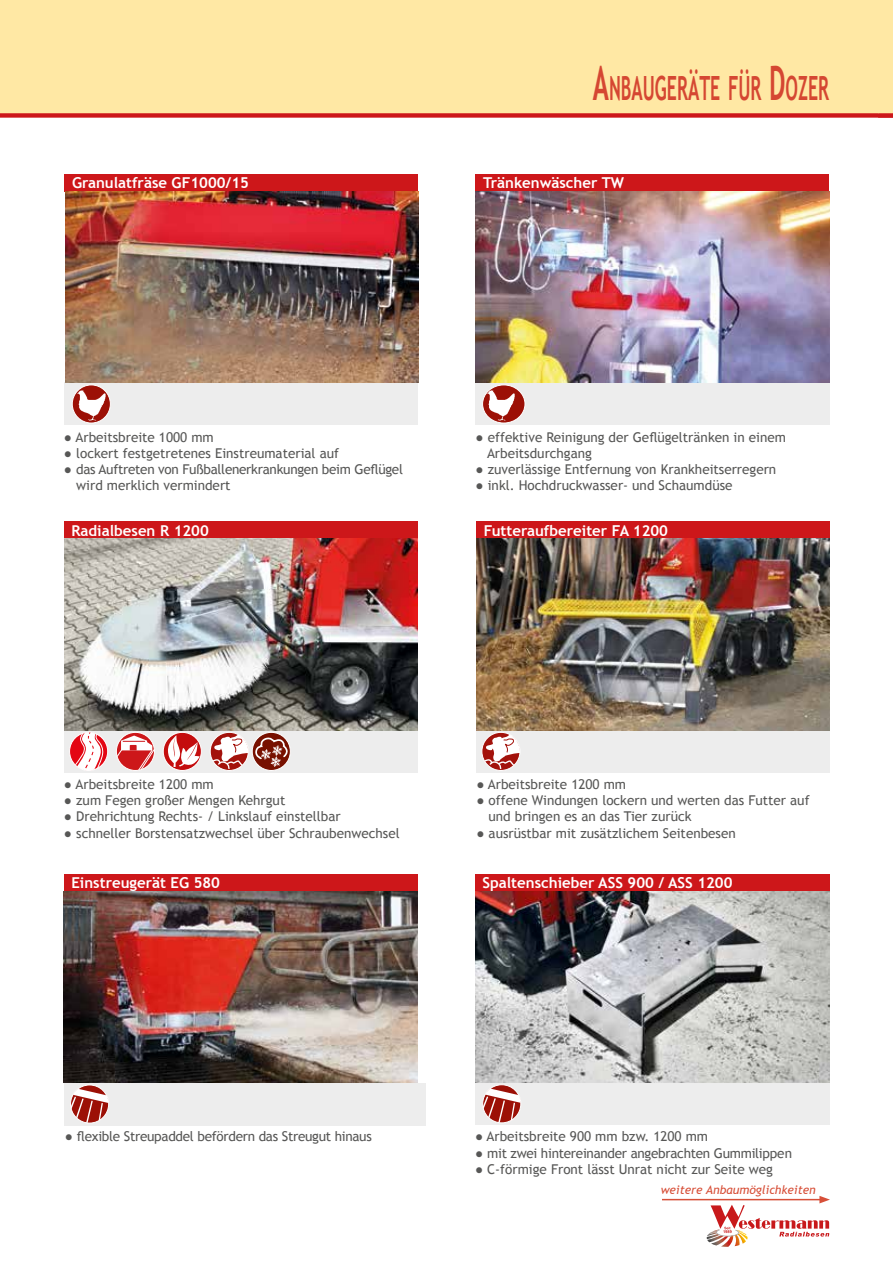
<style>
.page{position:relative;width:893px;height:1263px;background:#fff}
.page>*{position:absolute;margin:0;border:0;box-sizing:border-box;transform-origin:0 0}
.t1{font:700 33.45px "Trebuchet MS";color:#d54732;scale:.53 1}
.t2{font:700 15px "Trebuchet MS";color:#fff}
.t3{font:13.5px/16.2px "Trebuchet MS";color:#575756}
.t4{font:13.5px/16.2px "Trebuchet MS";letter-spacing:-.02em;color:#575756}
.t5{font:italic 12px "Trebuchet MS";color:#d74f38}
.s1{font-size:47.7px}
</style>
<div class="page">
<div style="left:0;top:0;width:893px;height:113px;background:#ffe8a4"></div>
<div style="left:0;top:113px;width:893px;height:5px;background:#cd171a"></div>
<div style="left:475px;top:1082px;width:354px;height:43px;background:#ededed"></div>
<div style="left:475px;top:874px;width:354px;height:17px;background:#cd171a"></div>
<img style="left:475px;top:891px;width:354px;height:191px">
<svg style="left:483px;top:1085px;width:38px;height:38px"></svg>
<div style="left:482px;top:1084px;width:39px;height:39px;border:1px solid #fff;border-radius:50%"></div>
<svg style="left:483px;top:1088px;width:38px;height:35px"></svg>
<div style="left:476px;top:383px;width:354px;height:42px;background:#ededed"></div>
<div style="left:476px;top:174px;width:353px;height:17px;background:#cd171a"></div>
<div style="left:65px;top:383px;width:353px;height:42px;background:#ededed"></div>
<div style="left:65px;top:174px;width:353px;height:17px;background:#cd171a"></div>
<img style="left:65px;top:191px;width:353px;height:192px">
<img style="left:476px;top:191px;width:353px;height:192px">
<svg style="left:72px;top:385px;width:38px;height:38px"></svg>
<div style="left:72px;top:385px;width:39px;height:38px;border:1px solid #fff;border-radius:50%"></div>
<img style="left:76px;top:390px;width:31px;height:31px">
<svg style="left:483px;top:385px;width:42px;height:38px"></svg>
<div style="left:482px;top:385px;width:43px;height:38px;border:1px solid #fff;border-radius:50%"></div>
<img style="left:487px;top:390px;width:31px;height:31px">
<div style="left:64px;top:730px;width:354px;height:43px;background:#ededed"></div>
<div style="left:64px;top:522px;width:354px;height:17px;background:#cd171a"></div>
<img style="left:65px;top:539px;width:353px;height:191px">
<svg style="left:252px;top:732px;width:38px;height:38px"></svg>
<div style="left:252px;top:732px;width:39px;height:39px;border:1px solid #fff;border-radius:50%"></div>
<svg style="left:255px;top:734px;width:35px;height:33px"></svg>
<svg style="left:163px;top:732px;width:38px;height:38px"></svg>
<div style="left:163px;top:732px;width:39px;height:39px;border:1px solid #fff;border-radius:50%"></div>
<svg style="left:168px;top:735px;width:32px;height:32px"></svg>
<svg style="left:116px;top:732px;width:38px;height:38px"></svg>
<div style="left:116px;top:732px;width:39px;height:39px;border:1px solid #fff;border-radius:50%"></div>
<svg style="left:116px;top:735px;width:39px;height:36px"></svg>
<div style="left:210px;top:732px;width:39px;height:39px;border:1px solid #fff;border-radius:50%"></div>
<svg style="left:212px;top:734px;width:37px;height:36px"></svg>
<svg style="left:70px;top:732px;width:38px;height:38px"></svg>
<div style="left:69px;top:732px;width:39px;height:39px;border:1px solid #fff;border-radius:50%"></div>
<svg style="left:75px;top:732px;width:29px;height:39px"></svg>
<div style="left:64px;top:1083px;width:361px;height:42px;background:#ededed"></div>
<div style="left:64px;top:874px;width:354px;height:17px;background:#cd171a"></div>
<div style="left:476px;top:730px;width:354px;height:43px;background:#ededed"></div>
<div style="left:476px;top:522px;width:354px;height:17px;background:#cd171a"></div>
<img style="left:476px;top:539px;width:354px;height:191px">
<img style="left:64px;top:891px;width:354px;height:192px">
<div style="left:482px;top:732px;width:38px;height:39px;border:1px solid #fff;border-radius:50%"></div>
<svg style="left:483px;top:734px;width:37px;height:36px"></svg>
<svg style="left:71px;top:1085px;width:38px;height:38px"></svg>
<div style="left:70px;top:1085px;width:39px;height:38px;border:1px solid #fff;border-radius:50%"></div>
<svg style="left:71px;top:1089px;width:38px;height:34px"></svg>
<hr style="left:662px;top:1199px;width:160px;height:1px;background:#d74f38">
<svg style="left:707px;top:1196px;width:123px;height:51px"></svg>
<p class="t2" style="left:72px;top:174px;width:179px">Granulatfräse GF1000/15</p>
<h1 class="t1" style="left:593px;top:67px;width:447px"><span class="s1">A</span>NBAUGERÄTE FÜR <span class="s1">D</span>OZER</h1>
<p class="t2" style="left:483px;top:174px;width:143px">Tränkenwäscher TW</p>
<p class="t3" style="left:64px;top:429px;width:151px">● Arbeitsbreite 1000 mm</p>
<p class="t3" style="left:64px;top:445px;width:277px">● lockert festgetretenes Einstreumaterial auf</p>
<p class="t4" style="left:76px;top:461px;width:328px;text-indent:-12px">● das Auftreten von Fußballenerkrankungen beim Geflügel wird merklich vermindert</p>
<p class="t2" style="left:71px;top:521px;width:139px">Radialbesen R 1200</p>
<p class="t3" style="left:487px;top:429px;width:300px;text-indent:-11px">● effektive Reinigung der Geflügeltränken in einem<br>Arbeitsdurchgang</p>
<p class="t3" style="left:476px;top:461px;width:302px">● zuverlässige Entfernung von Krankheitserregern</p>
<p class="t3" style="left:476px;top:477px;width:258px">● inkl. Hochdruckwasser- und Schaumdüse</p>
<p class="t2" style="left:484px;top:521px;width:186px">Futteraufbereiter FA 1200</p>
<p class="t3" style="left:64px;top:776px;width:151px">● Arbeitsbreite 1200 mm</p>
<p class="t3" style="left:64px;top:792px;width:223px">● zum Fegen großer Mengen Kehrgut</p>
<p class="t3" style="left:64px;top:809px;width:278px">● Drehrichtung Rechts- / Linkslauf einstellbar</p>
<p class="t3" style="left:64px;top:825px;width:337px">● schneller Borstensatzwechsel über Schraubenwechsel</p>
<p class="t2" style="left:71px;top:874px;width:150px">Einstreugerät EG 580</p>
<p class="t3" style="left:476px;top:776px;width:151px">● Arbeitsbreite 1200 mm</p>
<p class="t3" style="left:489px;top:792px;width:323px;text-indent:-12px">● offene Windungen lockern und werten das Futter auf und bringen es an das Tier zurück</p>
<p class="t3" style="left:476px;top:825px;width:261px">● ausrüstbar mit zusätzlichem Seitenbesen</p>
<p class="t2" style="left:482px;top:873px;width:252px">Spaltenschieber ASS 900 / ASS 1200</p>
<p class="t4" style="left:65px;top:1129px;width:309px">● flexible Streupaddel befördern das Streugut hinaus</p>
<p class="t3" style="left:475px;top:1129px;width:235px">● Arbeitsbreite 900 mm bzw. 1200 mm</p>
<p class="t4" style="left:475px;top:1145px;width:319px">● mit zwei hintereinander angebrachten Gummilippen</p>
<p class="t3" style="left:475px;top:1161px;width:300px">● C-förmige Front lässt Unrat nicht zur Seite weg</p>
<p class="t5" style="left:661px;top:1182px;width:157px">weitere Anbaumöglichkeiten</p>
</div>
